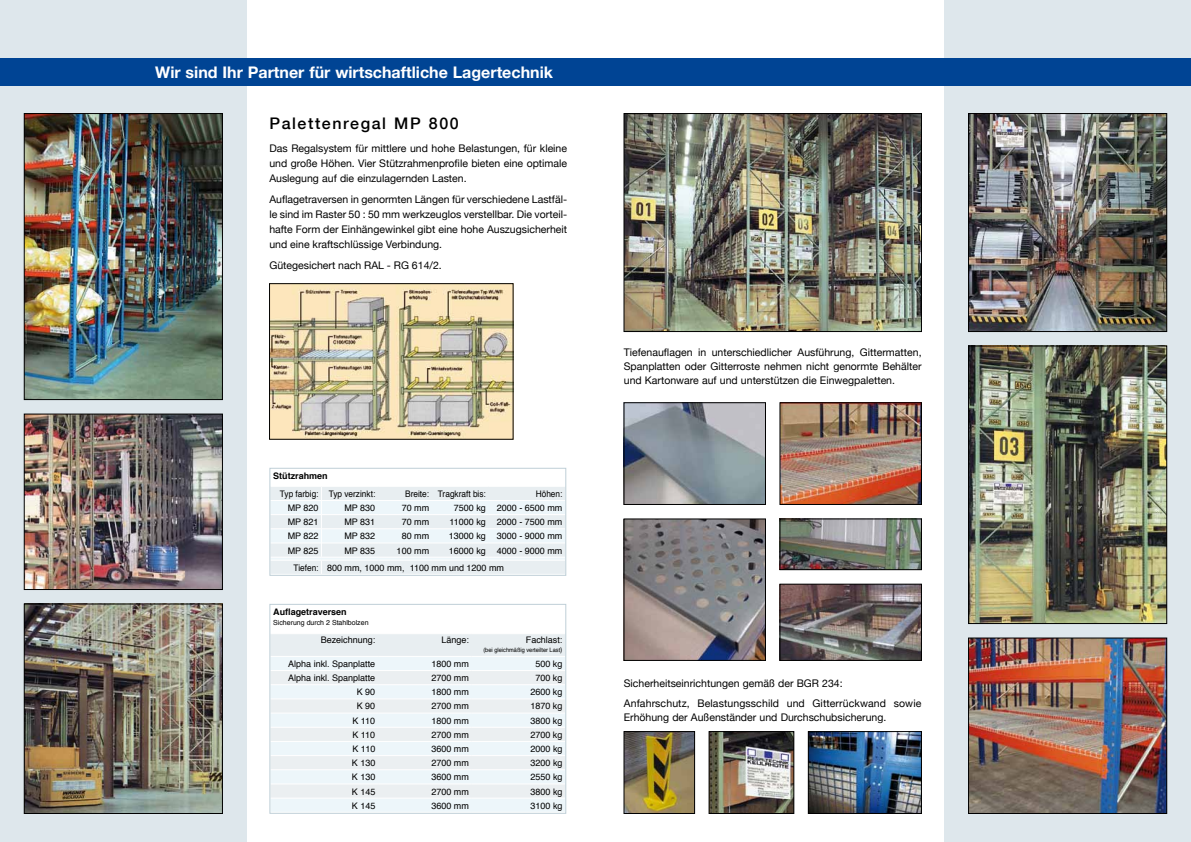
<style>
.page{position:relative;width:1191px;height:842px;background:#fff}
.page>*{position:absolute;margin:0;border:0;box-sizing:border-box;transform-origin:0 0}
.t1{font:700 16px "Helvetica Neue";color:#fff}
.t2{font:500 16px "Helvetica Neue";letter-spacing:.1em;color:#000}
.t3{font:10.5px/15px "Helvetica Neue";color:#000;text-align:justify}
.t4{font:9px/17.2px "Helvetica";color:#000}
.t5{font:9px "Helvetica";color:#000;scale:.92 1}
.t6{font:700 9px "Helvetica";color:#000}
.t7{font:7px "Helvetica";color:#000}
.t8{font:6px "Helvetica";color:#000;scale:.94 1}
.s1{font-size:7px}
</style>
<div class="page">
<div style="left:944px;top:0;width:247px;height:842px;background:#dee7ec"></div>
<div style="left:587px;top:58px;width:604px;height:28px;background:#004494"></div>
<div style="left:0;top:0;width:247px;height:842px;background:#dee7ec"></div>
<img style="left:26px;top:416px;width:195px;height:172px">
<div style="left:24px;top:414px;width:199px;height:176px;border:1px solid #000"></div>
<div style="left:0;top:58px;width:604px;height:28px;background:#004494"></div>
<img style="left:970px;top:348px;width:194px;height:274px">
<div style="left:968px;top:346px;width:198px;height:278px;border:1px solid #000"></div>
<img style="left:26px;top:606px;width:195px;height:206px">
<div style="left:24px;top:604px;width:199px;height:210px;border:1px solid #000"></div>
<img style="left:970px;top:115px;width:194px;height:215px">
<div style="left:968px;top:113px;width:198px;height:219px;border:1px solid #000"></div>
<img style="left:271px;top:285px;width:240px;height:152px">
<div style="left:269px;top:283px;width:244px;height:156px;border:1px solid #000"></div>
<div style="left:271px;top:634px;width:293px;height:22px;background:#e8eef1"></div>
<div style="left:271px;top:657px;width:293px;height:155px;background:#edf6fa"></div>
<svg style="left:271px;top:671px;width:293px;height:127px"></svg>
<hr style="left:270px;top:670px;width:108px;height:1px;background:#fff">
<hr style="left:378px;top:670px;width:94px;height:1px;background:#fff">
<hr style="left:472px;top:670px;width:93px;height:1px;background:#fff">
<hr style="left:270px;top:684px;width:108px;height:1px;background:#fff">
<hr style="left:378px;top:684px;width:94px;height:1px;background:#fff">
<hr style="left:472px;top:684px;width:93px;height:1px;background:#fff">
<hr style="left:270px;top:698px;width:108px;height:1px;background:#fff">
<hr style="left:378px;top:698px;width:94px;height:1px;background:#fff">
<hr style="left:472px;top:698px;width:93px;height:1px;background:#fff">
<hr style="left:270px;top:712px;width:108px;height:1px;background:#fff">
<hr style="left:378px;top:712px;width:94px;height:1px;background:#fff">
<hr style="left:472px;top:712px;width:93px;height:1px;background:#fff">
<hr style="left:270px;top:727px;width:108px;height:1px;background:#fff">
<hr style="left:378px;top:727px;width:94px;height:1px;background:#fff">
<hr style="left:472px;top:727px;width:93px;height:1px;background:#fff">
<hr style="left:270px;top:741px;width:108px;height:1px;background:#fff">
<hr style="left:378px;top:741px;width:94px;height:1px;background:#fff">
<hr style="left:472px;top:741px;width:93px;height:1px;background:#fff">
<hr style="left:270px;top:755px;width:108px;height:1px;background:#fff">
<hr style="left:378px;top:755px;width:94px;height:1px;background:#fff">
<hr style="left:472px;top:755px;width:93px;height:1px;background:#fff">
<hr style="left:270px;top:769px;width:108px;height:1px;background:#fff">
<hr style="left:378px;top:769px;width:94px;height:1px;background:#fff">
<hr style="left:472px;top:769px;width:93px;height:1px;background:#fff">
<hr style="left:270px;top:783px;width:108px;height:1px;background:#fff">
<hr style="left:378px;top:783px;width:94px;height:1px;background:#fff">
<hr style="left:472px;top:783px;width:93px;height:1px;background:#fff">
<hr style="left:270px;top:798px;width:108px;height:1px;background:#fff">
<hr style="left:378px;top:798px;width:94px;height:1px;background:#fff">
<hr style="left:472px;top:798px;width:93px;height:1px;background:#fff">
<div style="left:269px;top:604px;width:297px;height:210px;border:1px solid #bfcfd7"></div>
<svg style="left:271px;top:487px;width:293px;height:87px"></svg>
<div style="left:269px;top:468px;width:297px;height:108px;border:1px solid #bfcfd7"></div>
<img style="left:26px;top:115px;width:195px;height:283px">
<div style="left:24px;top:113px;width:199px;height:287px;border:1px solid #000"></div>
<img style="left:626px;top:115px;width:293px;height:215px">
<div style="left:624px;top:113px;width:297px;height:219px;border:1px solid #000"></div>
<img style="left:782px;top:586px;width:137px;height:72px">
<div style="left:780px;top:584px;width:141px;height:76px;border:1px solid #000"></div>
<img style="left:711px;top:733px;width:81px;height:79px">
<div style="left:709px;top:731px;width:85px;height:83px;border:1px solid #000"></div>
<img style="left:626px;top:733px;width:66px;height:79px">
<div style="left:624px;top:731px;width:70px;height:83px;border:1px solid #000"></div>
<img style="left:626px;top:405px;width:137px;height:98px">
<div style="left:624px;top:403px;width:141px;height:102px;border:1px solid #000"></div>
<img style="left:626px;top:521px;width:137px;height:137px">
<img style="left:782px;top:405px;width:137px;height:98px">
<div style="left:780px;top:403px;width:141px;height:102px;border:1px solid #000"></div>
<img style="left:782px;top:521px;width:137px;height:47px">
<div style="left:780px;top:519px;width:141px;height:51px;border:1px solid #000"></div>
<img style="left:810px;top:733px;width:109px;height:79px">
<div style="left:808px;top:731px;width:113px;height:83px;border:1px solid #000"></div>
<img style="left:970px;top:640px;width:194px;height:172px">
<div style="left:968px;top:638px;width:198px;height:176px;border:1px solid #000"></div>
<h1 class="t1" style="left:155px;top:62px;width:399px">Wir sind Ihr Partner für wirtschaftliche Lagertechnik</h1>
<h1 class="t2" style="left:269px;top:113px;width:191px">Palettenregal MP 800</h1>
<p class="t3" style="left:269px;top:140px;width:299px">Das Regalsystem für mittlere und hohe Belastungen, für kleine und große Höhen. Vier Stützrahmenprofile bieten eine optimale Auslegung auf die einzulagernden Lasten.</p>
<p class="t3" style="left:269px;top:191px;width:299px">Auflagetraversen in genormten Längen für verschiedene Lastfäl&shy;le sind im Raster 50 : 50 mm werkzeuglos verstellbar. Die vorteil&shy;hafte Form der Einhängewinkel gibt eine hohe Auszugsicherheit und eine kraftschlüssige Verbindung.</p>
<p class="t3" style="left:269px;top:257px;width:174px">Gütegesichert nach RAL - RG 614/2.</p>
<p class="t6" style="left:273px;top:470px;width:56px">Stützrahmen</p>
<p class="t5" style="left:280px;top:488px;width:105px">Typ farbig: Typ verzinkt:</p>
<p class="t5" style="left:405px;top:488px;width:89px">Breite: Tragkraft bis:</p>
<p class="t5" style="left:536px;top:488px;width:31px">Höhen:</p>
<p class="t4" style="left:288px;top:500px;width:32px">MP 820</p>
<p class="t4" style="left:344px;top:500px;width:32px">MP 830</p>
<p class="t4" style="left:402px;top:500px;width:29px">70 mm</p>
<p class="t4" style="left:454px;top:500px;width:110px">7500 kg 2000 - 6500 mm</p>
<p class="t4" style="left:288px;top:514px;width:32px">MP 821</p>
<p class="t4" style="left:344px;top:514px;width:32px">MP 831</p>
<p class="t4" style="left:402px;top:514px;width:29px">70 mm</p>
<p class="t4" style="left:449px;top:514px;width:114px">11000 kg 2000 - 7500 mm</p>
<p class="t4" style="left:288px;top:528px;width:32px">MP 822</p>
<p class="t4" style="left:344px;top:528px;width:32px">MP 832</p>
<p class="t4" style="left:402px;top:528px;width:29px">80 mm</p>
<p class="t4" style="left:449px;top:528px;width:115px">13000 kg 3000 - 9000 mm</p>
<p class="t4" style="left:288px;top:542px;width:32px">MP 825</p>
<p class="t4" style="left:344px;top:542px;width:32px">MP 835</p>
<p class="t4" style="left:397px;top:542px;width:34px">100 mm</p>
<p class="t4" style="left:293px;top:542px;width:270px;text-indent:155px">16000 kg 4000 - 9000 mm<br>Tiefen: 800 mm, 1000 mm, 1100 mm und 1200 mm</p>
<p class="t6" style="left:273px;top:606px;width:75px">Auflagetraversen</p>
<p class="t7" style="left:273px;top:618px;width:97px">Sicherung durch 2 Stahlbolzen</p>
<p class="t4" style="left:321px;top:632px;width:56px">Bezeichnung:</p>
<p class="t4" style="left:441px;top:632px;width:29px">Länge:</p>
<p class="t4" style="left:526px;top:632px;width:38px">Fachlast:</p>
<p class="t8" style="left:483px;top:646px;width:86px">(bei gleichmäßig verteilter Last<span class="s1">)</span></p>
<p class="t4" style="left:288px;top:656px;width:89px">Alpha inkl. Spanplatte</p>
<p class="t4" style="left:431px;top:656px;width:39px">1800 mm</p>
<p class="t4" style="left:535px;top:656px;width:29px">500 kg</p>
<p class="t4" style="left:288px;top:670px;width:89px">Alpha inkl. Spanplatte</p>
<p class="t4" style="left:431px;top:670px;width:39px">2700 mm</p>
<p class="t4" style="left:535px;top:670px;width:29px">700 kg</p>
<p class="t4" style="left:357px;top:684px;width:20px">K 90</p>
<p class="t4" style="left:431px;top:684px;width:39px">1800 mm</p>
<p class="t4" style="left:530px;top:684px;width:34px">2600 kg</p>
<p class="t4" style="left:357px;top:698px;width:20px">K 90</p>
<p class="t4" style="left:431px;top:698px;width:39px">2700 mm</p>
<p class="t4" style="left:530px;top:698px;width:34px">1870 kg</p>
<p class="t4" style="left:352px;top:712px;width:24px">K 110</p>
<p class="t4" style="left:431px;top:712px;width:39px">1800 mm</p>
<p class="t4" style="left:530px;top:712px;width:34px">3800 kg</p>
<p class="t4" style="left:352px;top:727px;width:24px">K 110</p>
<p class="t4" style="left:431px;top:727px;width:39px">2700 mm</p>
<p class="t4" style="left:530px;top:727px;width:34px">2700 kg</p>
<p class="t4" style="left:352px;top:741px;width:24px">K 110</p>
<p class="t4" style="left:431px;top:741px;width:39px">3600 mm</p>
<p class="t4" style="left:530px;top:741px;width:34px">2000 kg</p>
<p class="t4" style="left:352px;top:755px;width:25px">K 130</p>
<p class="t4" style="left:431px;top:755px;width:39px">2700 mm</p>
<p class="t4" style="left:530px;top:755px;width:34px">3200 kg</p>
<p class="t4" style="left:352px;top:769px;width:25px">K 130</p>
<p class="t4" style="left:431px;top:769px;width:39px">3600 mm</p>
<p class="t4" style="left:530px;top:769px;width:34px">2550 kg</p>
<p class="t4" style="left:352px;top:783px;width:25px">K 145</p>
<p class="t4" style="left:431px;top:783px;width:39px">2700 mm</p>
<p class="t4" style="left:530px;top:783px;width:34px">3800 kg</p>
<p class="t4" style="left:352px;top:797px;width:25px">K 145</p>
<p class="t4" style="left:431px;top:797px;width:39px">3600 mm</p>
<p class="t4" style="left:530px;top:797px;width:34px">3100 kg</p>
<p class="t3" style="left:624px;top:345px;width:299px;line-height:14px">Tiefenauflagen in unterschiedlicher Ausführung, Gittermatten, Spanplatten oder Gitterroste nehmen nicht genormte Behälter und Kartonware auf und unterstützen die Einwegpaletten.</p>
<p class="t3" style="left:624px;top:673px;width:299px;line-height:20px">Sicherheitseinrichtungen gemäß der BGR 234:<br>Anfahrschutz, Belastungsschild und Gitterrückwand sowie</p>
<p class="t3" style="left:624px;top:709px;width:264px">Erhöhung der Außenständer und Durchschubsicherung.</p>
</div>
